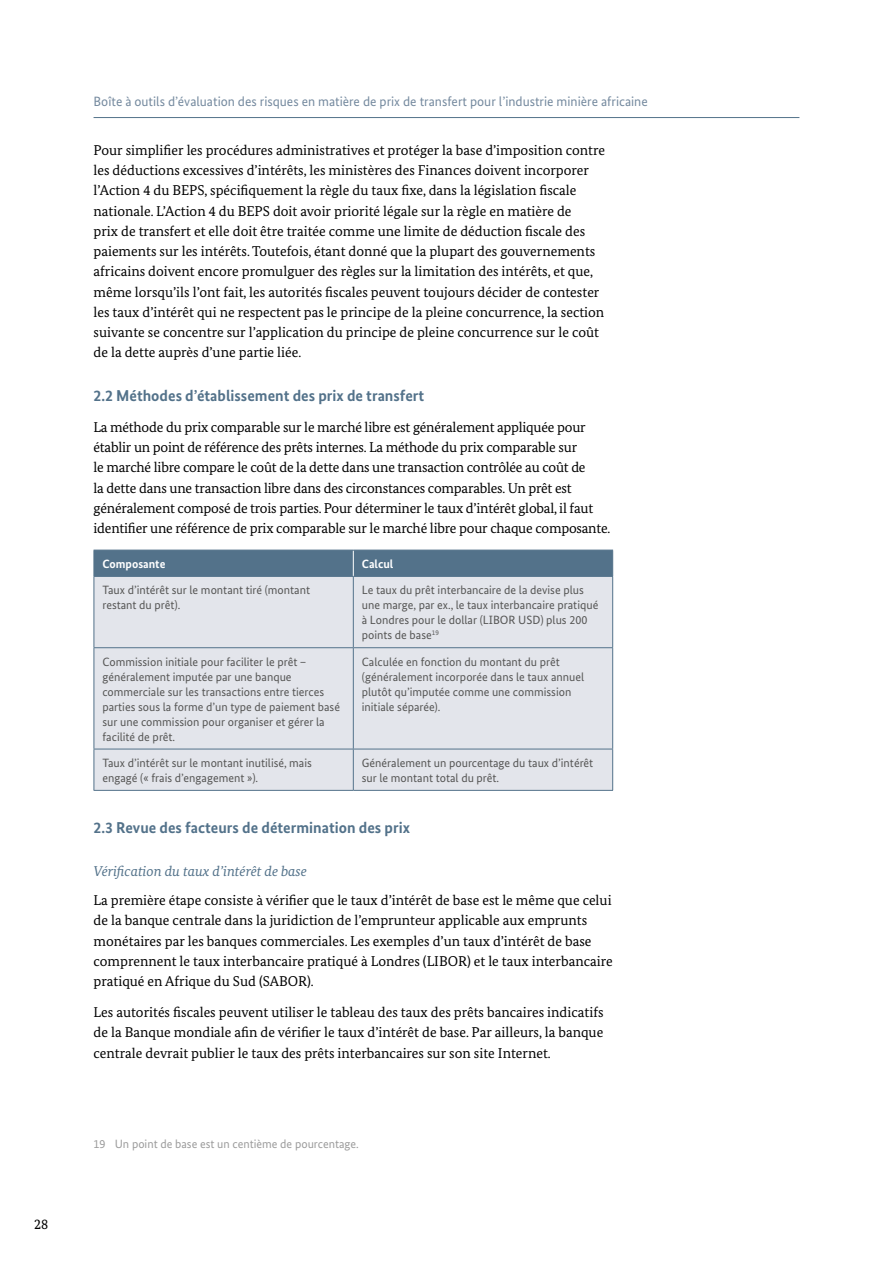
<style>
.page{position:relative;width:893px;height:1263px;background:#fff}
.page>*{position:absolute;margin:0;border:0;box-sizing:border-box;transform-origin:0 0}
.t1{font:700 15.75px "Bundes Sans";color:#53728a}
.t2{font:14.25px/20.2px "Bundes Serif";color:#000}
.t3{font:13.5px "Bundes Sans";color:#758a9f}
.t4{font:12px/15px "Bundes Sans";color:#565655}
.t5{font:12px "Bundes Sans";color:#9c9c9c}
.t6{font:700 12px "Bundes Sans";color:#fff}
.s1{font-style:italic;color:#53728a}
</style>
<div class="page">
<hr style="left:94px;top:117px;width:705px;height:1px;background:#53728a">
<div style="left:95px;top:577px;width:517px;height:213px;background:#e3e5eb"></div>
<div style="left:94px;top:550px;width:519px;height:26px;background:#53728a"></div>
<hr style="left:94px;top:577px;width:1px;height:70px;background:#53728a">
<hr style="left:94px;top:576px;width:259px;height:1px;background:#53728a">
<hr style="left:353px;top:577px;width:1px;height:70px;background:#53728a">
<hr style="left:353px;top:576px;width:260px;height:1px;background:#53728a">
<hr style="left:612px;top:577px;width:1px;height:70px;background:#53728a">
<hr style="left:94px;top:648px;width:1px;height:101px;background:#53728a">
<hr style="left:94px;top:749px;width:1px;height:41px;background:#53728a">
<hr style="left:94px;top:647px;width:259px;height:1px;background:#53728a">
<hr style="left:94px;top:749px;width:259px;height:1px;background:#53728a">
<hr style="left:94px;top:790px;width:259px;height:1px;background:#53728a">
<hr style="left:353px;top:648px;width:1px;height:101px;background:#53728a">
<hr style="left:353px;top:749px;width:1px;height:41px;background:#53728a">
<hr style="left:353px;top:647px;width:260px;height:1px;background:#53728a">
<hr style="left:612px;top:648px;width:1px;height:101px;background:#53728a">
<hr style="left:612px;top:749px;width:1px;height:41px;background:#53728a">
<hr style="left:353px;top:749px;width:260px;height:1px;background:#53728a">
<hr style="left:353px;top:790px;width:260px;height:1px;background:#53728a">
<p class="t2" style="left:34px;top:1214px;width:16px">28</p>
<p class="t3" style="left:94px;top:93px;width:556px">Boîte à outils d’évaluation des risques en matière de prix de transfert pour l’industrie minière africaine</p>
<p class="t2" style="left:94px;top:140px;width:513px">Pour simplifier les procédures administratives et protéger la base d’imposition contre les déductions excessives d’intérêts, les ministères des Finances doivent incorporer l’Action 4 du BEPS, spécifiquement la règle du taux fixe, dans la législation fiscale nationale. L’Action 4 du BEPS doit avoir priorité légale sur la règle en matière de<br>prix de transfert et elle doit être traitée comme une limite de déduction fiscale des paiements sur les intérêts. Toutefois, étant donné que la plupart des gouvernements africains doivent encore promulguer des règles sur la limitation des intérêts, et que, même lorsqu’ils l’ont fait, les autorités fiscales peuvent toujours décider de contester les taux d’intérêt qui ne respectent pas le principe de la pleine concurrence, la section suivante se concentre sur l’application du principe de pleine concurrence sur le coût de la dette auprès d’une partie liée.</p>
<p class="t1" style="left:94px;top:386px;width:332px">2.2 Méthodes d’établissement des prix de transfert</p>
<p class="t2" style="left:94px;top:417px;width:518px">La méthode du prix comparable sur le marché libre est généralement appliquée pour établir un point de référence des prêts internes. La méthode du prix comparable sur<br>le marché libre compare le coût de la dette dans une transaction contrôlée au coût de<br>la dette dans une transaction libre dans des circonstances comparables. Un prêt est généralement composé de trois parties. Pour déterminer le taux d’intérêt global, il faut identifier une référence de prix comparable sur le marché libre pour chaque composante.</p>
<p class="t6" style="left:102px;top:556px;width:64px">Composante</p>
<p class="t6" style="left:362px;top:556px;width:33px">Calcul</p>
<p class="t4" style="left:102px;top:582px;width:209px">Taux d’intérêt sur le montant tiré (montant restant du prêt).</p>
<p class="t4" style="left:362px;top:582px;width:238px">Le taux du prêt interbancaire de la devise plus une marge, par ex., le taux interbancaire pratiqué à Londres pour le dollar (LIBOR USD) plus 200 points de base<sup>19</sup></p>
<p class="t4" style="left:102px;top:654px;width:239px">Commission initiale pour faciliter le prêt – généralement imputée par une banque commerciale sur les transactions entre tierces parties sous la forme d’un type de paiement basé sur une commission pour organiser et gérer la facilité de prêt.</p>
<p class="t4" style="left:362px;top:654px;width:224px">Calculée en fonction du montant du prêt (généralement incorporée dans le taux annuel plutôt qu’imputée comme une commission initiale séparée).</p>
<p class="t4" style="left:102px;top:755px;width:211px">Taux d’intérêt sur le montant inutilisé, mais engagé (« frais d’engagement »).</p>
<p class="t4" style="left:362px;top:755px;width:233px">Généralement un pourcentage du taux d’intérêt sur le montant total du prêt.</p>
<p class="t1" style="left:94px;top:818px;width:318px">2.3 Revue des facteurs de détermination des prix</p>
<p class="t2" style="left:94px;top:857px;width:520px;line-height:28.8px"><span class="s1">Vérification du taux d’intérêt de base</span><sup>19<br></sup>La première étape consiste à vérifier que le taux d’intérêt de base est le même que celui</p>
<p class="t2" style="left:94px;top:910px;width:521px">de la banque centrale dans la juridiction de l’emprunteur applicable aux emprunts monétaires par les banques commerciales. Les exemples d’un taux d’intérêt de base comprennent le taux interbancaire pratiqué à Londres (LIBOR) et le taux interbancaire pratiqué en Afrique du Sud (SABOR).</p>
<p class="t2" style="left:94px;top:1002px;width:511px;text-align:justify">Les autorités fiscales peuvent utiliser le tableau des taux des prêts bancaires indicatifs de la Banque mondiale afin de vérifier le taux d’intérêt de base. Par ailleurs, la banque centrale devrait publier le taux des prêts interbancaires sur son site Internet.</p>
<p class="t5" style="left:94px;top:1137px;width:267px">19 Un point de base est un centième de pourcentage.</p>
</div>
